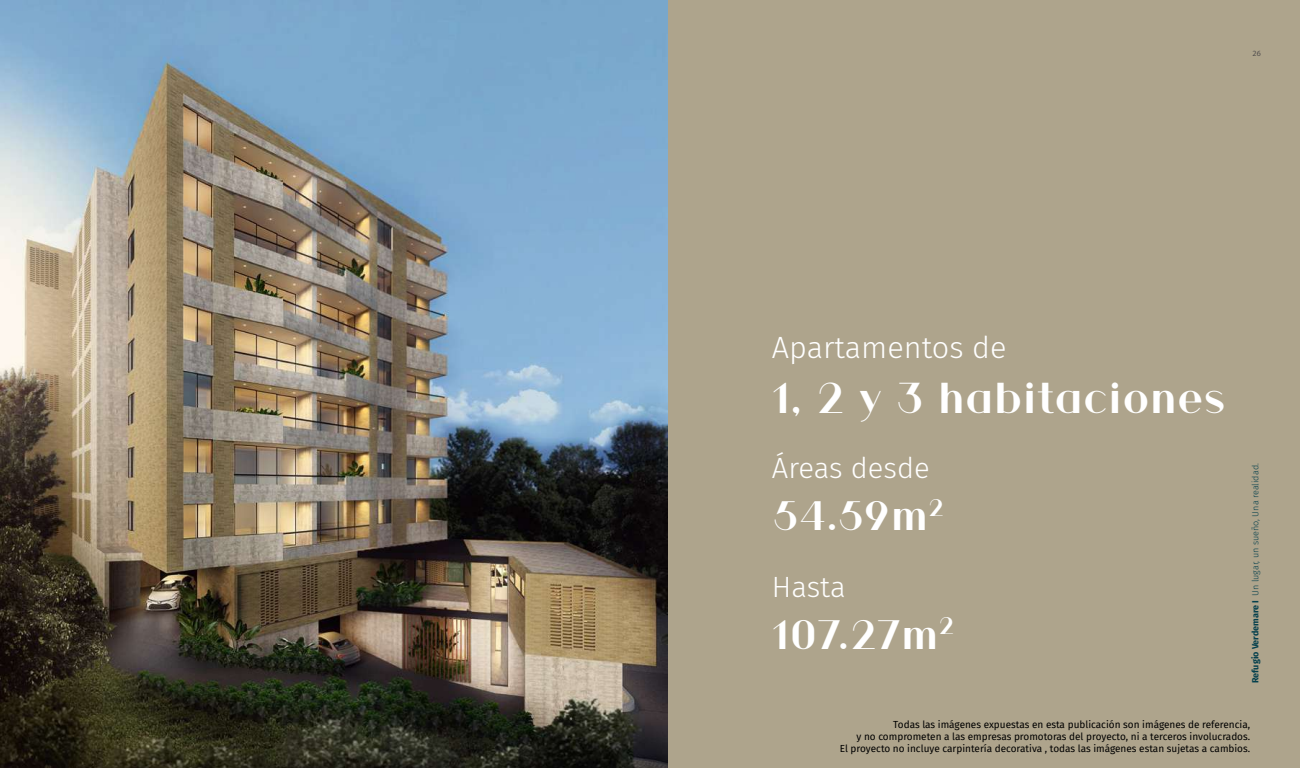
<style>
.page{position:relative;width:1300px;height:768px;background:#aea48c}
.page>*{position:absolute;margin:0;border:0;box-sizing:border-box;transform-origin:0 0}
.t1{font:700 46px "Athena";color:#fff}
.t2{font:700 43.8px "Athena";letter-spacing:-.02em;color:#fff}
.t3{font:300 30.7px "Fira Sans";color:#fff}
.t4{font:300 29.2px "Fira Sans";color:#fff}
.t5{font:10px/12px "Fira Sans";color:#000;text-align:right}
.t6{font:300 9px "Fira Sans";color:#05404d}
.t7{font:8px "Myriad Pro";color:#514e4e}
.s1{font-weight:700}
</style>
<div class="page">
<img style="left:0;top:0;width:667px;height:768px">
<p class="t7" style="left:1253px;top:48px;width:10px">26</p>
<h3 class="t3" style="left:772px;top:325px;width:236px">Apartamentos de</h3>
<h1 class="t1" style="left:772px;top:366px;width:455px">1, 2 y 3 habitaciones</h1>
<h3 class="t4" style="left:772px;top:447px;width:159px">Áreas desde</h3>
<h2 class="t2" style="left:772px;top:486px;width:174px">54.59m<sup>2</sup></h2>
<h3 class="t4" style="left:772px;top:566px;width:75px">Hasta</h3>
<h2 class="t2" style="left:772px;top:604px;width:184px">107.27m<sup>2</sup></h2>
<p class="t6" style="left:1249px;top:683px;width:221px;rotate:-90deg"><span class="s1">Refugio Verdemare I</span> Un lugar, un sueño, Una realidad.</p>
<p class="t5" style="left:840px;top:718px;width:412px">Todas las imágenes expuestas en esta publicación son imágenes de referencia,<br>y no comprometen a las empresas promotoras del proyecto, ni a terceros involucrados.<br>El proyecto no incluye carpintería decorativa , todas las imágenes estan sujetas a cambios.</p>
</div>
